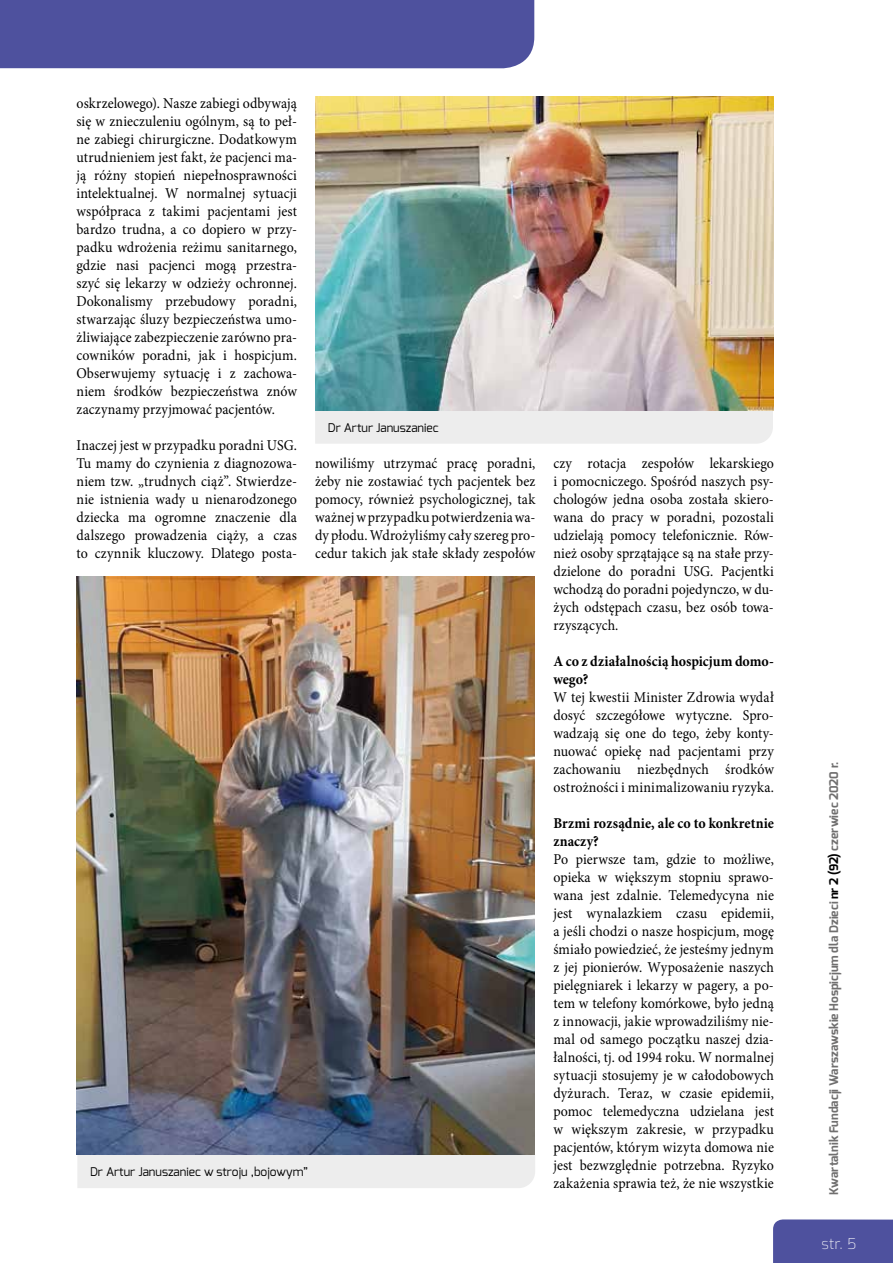
<style>
.page{position:relative;width:893px;height:1263px;background:#fff}
.page>*{position:absolute;margin:0;border:0;box-sizing:border-box;transform-origin:0 0}
.t1{font:15px/18px "Minion Pro";letter-spacing:.005em;color:#000;text-align:justify;scale:.93 1}
.t2{font:700 15px/18px "Minion Pro";letter-spacing:.005em;color:#000;scale:.93 1}
.t3{font:200 15px "Exo";color:#fff}
.t4{font:700 12px "Exo";color:#706f6f}
.t5{font:12px "Exo";color:#000}
.s1{color:#000}
</style>
<div class="page">
<div style="left:773px;top:1219px;width:120px;height:44px;background:#4e519e"></div>
<div style="left:0;top:0;width:534px;height:68px;background:#4e519e"></div>
<div style="left:315px;top:410px;width:458px;height:34px;background:#ededed"></div>
<img style="left:316px;top:96px;width:458px;height:314px">
<div style="left:77px;top:1155px;width:458px;height:33px;background:#ededed"></div>
<img style="left:77px;top:576px;width:458px;height:579px">
<p class="t1" style="left:77px;top:94px;width:239px">oskrzelowego). Nasze zabiegi odbywają się w znieczuleniu ogólnym, są to peł&shy;ne zabiegi chirurgiczne. Dodatkowym utrudnieniem jest fakt, że pacjenci ma&shy;ją różny stopień niepełnosprawności intelektualnej. W normalnej sytuacji współpraca z takimi pacjentami jest bardzo trudna, a co dopiero w przy&shy;padku wdrożenia reżimu sanitarnego, gdzie nasi pacjenci mogą przestra&shy;szyć się lekarzy w odzieży ochronnej.<br>Dokonalismy przebudowy poradni, stwarzając śluzy bezpieczeństwa umo&shy;żliwiające zabezpieczenie zarówno pra&shy;cowników poradni, jak i hospicjum.<br>Obserwujemy sytuację i z zachowa&shy;niem środków bezpieczeństwa znów zaczynamy przyjmować pacjentów.</p>
<p class="t1" style="left:77px;top:436px;width:239px">Inaczej jest w przypadku poradni USG.<br>Tu mamy do czynienia z diagnozowa&shy;niem tzw. „trudnych ciąż”. Stwierdze&shy;nie istnienia wady u nienarodzonego dziecka ma ogromne znaczenie dla dalszego prowadzenia ciąży, a czas to czynnik kluczowy. Dlatego posta-</p>
<p class="t5" style="left:328px;top:420px;width:112px">Dr Artur Januszaniec</p>
<p class="t1" style="left:315px;top:454px;width:239px">nowiliśmy utrzymać pracę poradni, żeby nie zostawiać tych pacjentek bez pomocy, również psychologicznej, tak ważnej w przypadku potwierdzenia wa&shy;dy płodu. Wdrożyliśmy cały szereg pro&shy;cedur takich jak stałe składy zespołów</p>
<p class="t1" style="left:553px;top:454px;width:239px">czy rotacja zespołów lekarskiego i pomocniczego. Spośród naszych psy&shy;chologów jedna osoba została skiero&shy;wana do pracy w poradni, pozostali udzielają pomocy telefonicznie. Rów&shy;nież osoby sprzątające są na stałe przy&shy;dzielone do poradni USG. Pacjentki wchodzą do poradni pojedynczo, w du&shy;żych odstępach czasu, bez osób towa&shy;rzyszących.</p>
<p class="t2" style="left:553px;top:652px;width:239px">A co z działalnością hospicjum domo&shy;wego?</p>
<p class="t1" style="left:553px;top:688px;width:239px">W tej kwestii Minister Zdrowia wydał dosyć szczegółowe wytyczne. Spro&shy;wadzają się one do tego, żeby konty&shy;nuować opiekę nad pacjentami przy zachowaniu niezbędnych środków ostrożności i minimalizowaniu ryzyka.</p>
<p class="t2" style="left:553px;top:814px;width:239px">Brzmi rozsądnie, ale co to konkretnie znaczy?</p>
<p class="t1" style="left:553px;top:850px;width:239px">Po pierwsze tam, gdzie to możliwe, opieka w większym stopniu sprawo&shy;wana jest zdalnie. Telemedycyna nie jest wynalazkiem czasu epidemii, a jeśli chodzi o nasze hospicjum, mogę śmiało powiedzieć, że jesteśmy jednym z jej pionierów. Wyposażenie naszych pielęgniarek i lekarzy w pagery, a po&shy;tem w telefony komórkowe, było jedną z innowacji, jakie wprowadziliśmy nie&shy;mal od samego początku naszej dzia&shy;łalności, tj. od 1994 roku. W normalnej sytuacji stosujemy je w całodobowych dyżurach. Teraz, w czasie epidemii, pomoc telemedyczna udzielana jest w większym zakresie, w przypadku pacjentów, którym wizyta domowa nie jest bezwzględnie potrzebna. Ryzyko zakażenia sprawia też, że nie wszystkie</p>
<p class="t5" style="left:90px;top:1164px;width:220px">Dr Artur Januszaniec w stroju ‚bojowym”</p>
<p class="t4" style="left:826px;top:1195px;width:435px;rotate:-90deg">Kwartalnik Fundacji Warszawskie Hospicjum dla Dzieci <span class="s1">nr 2 (92)</span> czerwiec 2020 r.</p>
<p class="t3" style="left:822px;top:1232px;width:36px">str. 5</p>
</div>
